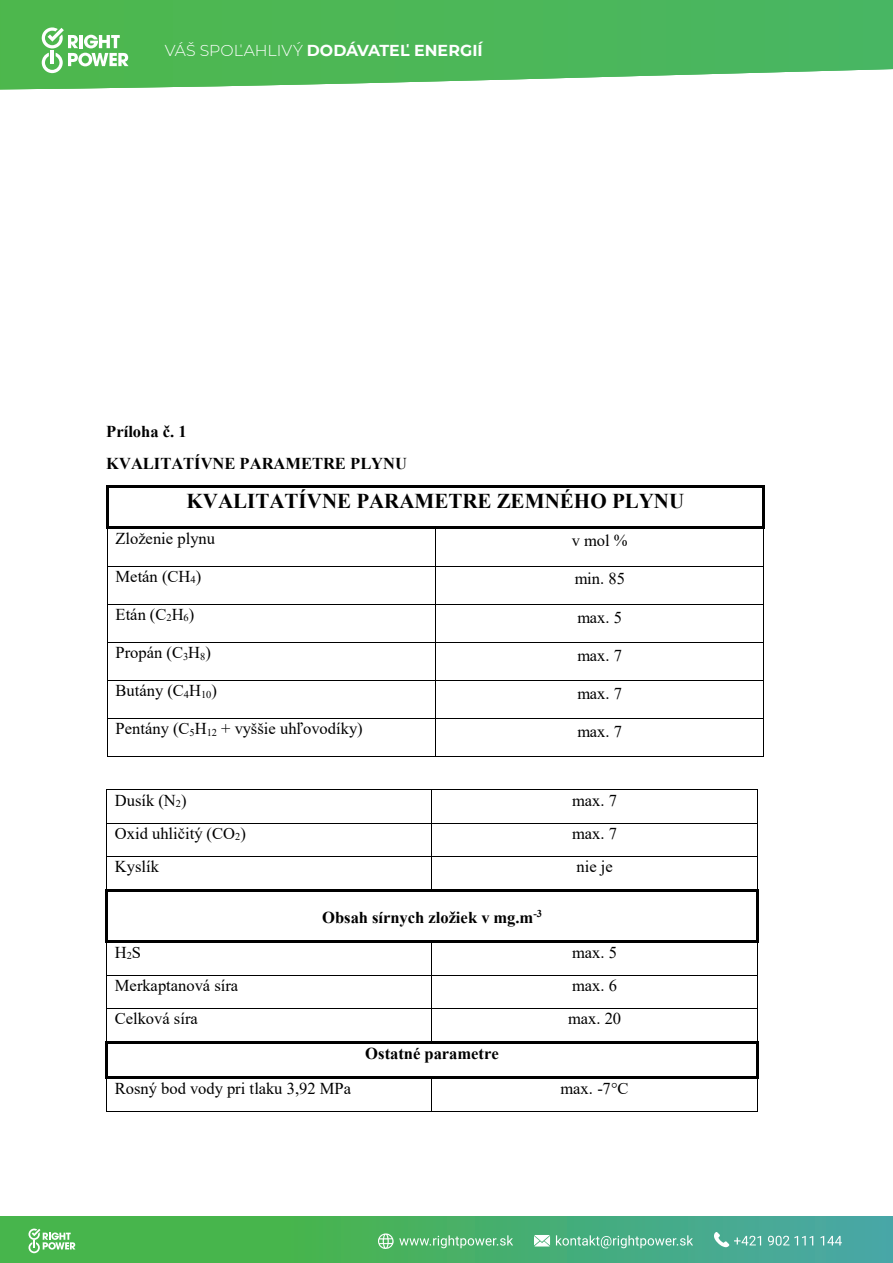
<style>
.page{position:relative;width:893px;height:1263px;background:#fff}
.page>*{position:absolute;margin:0;border:0;box-sizing:border-box;transform-origin:0 0}
.t1{font:700 21px "Times New Roman";letter-spacing:-.005em;color:#000}
.t2{font:16.5px "Times New Roman";color:#000}
.t3{font:700 16.5px/32.4px "Times New Roman";color:#000}
.t4{font:700 15.9px "Montserrat";letter-spacing:.005em;color:#fff}
.s1{font-weight:300;font-size:15.75px}
</style>
<div class="page">
<hr style="left:107px;top:789px;width:325px;height:1px;background:#000">
<hr style="left:432px;top:789px;width:325px;height:1px;background:#000">
<hr style="left:106px;top:790px;width:1px;height:33px;background:#000">
<hr style="left:432px;top:790px;width:1px;height:33px;background:#000">
<hr style="left:757px;top:790px;width:1px;height:33px;background:#000">
<hr style="left:107px;top:823px;width:325px;height:1px;background:#000">
<hr style="left:432px;top:823px;width:325px;height:1px;background:#000">
<hr style="left:106px;top:823px;width:1px;height:33px;background:#000">
<hr style="left:432px;top:823px;width:1px;height:33px;background:#000">
<hr style="left:757px;top:823px;width:1px;height:33px;background:#000">
<hr style="left:107px;top:856px;width:325px;height:1px;background:#000">
<hr style="left:432px;top:856px;width:325px;height:1px;background:#000">
<hr style="left:106px;top:857px;width:1px;height:32px;background:#000">
<hr style="left:432px;top:857px;width:1px;height:32px;background:#000">
<hr style="left:757px;top:857px;width:1px;height:32px;background:#000">
<hr style="left:110px;top:889px;width:322px;height:2px;background:#000">
<hr style="left:434px;top:889px;width:322px;height:2px;background:#000">
<hr style="left:106px;top:891px;width:2px;height:49px;background:#000">
<hr style="left:756px;top:891px;width:2px;height:49px;background:#000">
<hr style="left:110px;top:940px;width:322px;height:2px;background:#000">
<hr style="left:434px;top:940px;width:322px;height:2px;background:#000">
<hr style="left:106px;top:942px;width:1px;height:33px;background:#000">
<hr style="left:432px;top:942px;width:1px;height:33px;background:#000">
<hr style="left:757px;top:942px;width:1px;height:33px;background:#000">
<hr style="left:107px;top:975px;width:325px;height:1px;background:#000">
<hr style="left:432px;top:975px;width:325px;height:1px;background:#000">
<hr style="left:106px;top:976px;width:1px;height:32px;background:#000">
<hr style="left:432px;top:976px;width:1px;height:32px;background:#000">
<hr style="left:757px;top:976px;width:1px;height:32px;background:#000">
<hr style="left:107px;top:1008px;width:325px;height:1px;background:#000">
<hr style="left:432px;top:1008px;width:325px;height:1px;background:#000">
<hr style="left:106px;top:1009px;width:1px;height:32px;background:#000">
<hr style="left:432px;top:1009px;width:1px;height:32px;background:#000">
<hr style="left:757px;top:1009px;width:1px;height:32px;background:#000">
<svg style="left:106px;top:1041px;width:4px;height:3px"></svg>
<hr style="left:110px;top:1041px;width:322px;height:2px;background:#000">
<hr style="left:434px;top:1041px;width:322px;height:2px;background:#000">
<hr style="left:106px;top:1044px;width:2px;height:32px;background:#000">
<hr style="left:756px;top:1044px;width:2px;height:32px;background:#000">
<hr style="left:110px;top:1076px;width:322px;height:2px;background:#000">
<hr style="left:434px;top:1076px;width:322px;height:2px;background:#000">
<hr style="left:106px;top:1078px;width:1px;height:33px;background:#000">
<hr style="left:107px;top:1111px;width:325px;height:1px;background:#000">
<hr style="left:432px;top:1078px;width:1px;height:33px;background:#000">
<hr style="left:432px;top:1111px;width:325px;height:1px;background:#000">
<hr style="left:757px;top:1078px;width:1px;height:33px;background:#000">
<hr style="left:108px;top:486px;width:654px;height:2px;background:#000">
<hr style="left:106px;top:488px;width:2px;height:38px;background:#000">
<hr style="left:762px;top:488px;width:3px;height:38px;background:#000">
<svg style="left:106px;top:526px;width:5px;height:3px"></svg>
<hr style="left:111px;top:526px;width:325px;height:2px;background:#000">
<hr style="left:438px;top:526px;width:324px;height:2px;background:#000">
<hr style="left:107px;top:528px;width:1px;height:38px;background:#000">
<hr style="left:436px;top:528px;width:1px;height:38px;background:#000">
<hr style="left:763px;top:528px;width:1px;height:38px;background:#000">
<hr style="left:108px;top:566px;width:328px;height:1px;background:#000">
<hr style="left:436px;top:566px;width:327px;height:1px;background:#000">
<hr style="left:107px;top:566px;width:1px;height:38px;background:#000">
<hr style="left:436px;top:566px;width:1px;height:38px;background:#000">
<hr style="left:763px;top:566px;width:1px;height:38px;background:#000">
<hr style="left:108px;top:604px;width:328px;height:1px;background:#000">
<hr style="left:436px;top:604px;width:327px;height:1px;background:#000">
<hr style="left:107px;top:605px;width:1px;height:37px;background:#000">
<hr style="left:436px;top:605px;width:1px;height:37px;background:#000">
<hr style="left:763px;top:605px;width:1px;height:37px;background:#000">
<hr style="left:108px;top:642px;width:328px;height:1px;background:#000">
<hr style="left:436px;top:642px;width:327px;height:1px;background:#000">
<hr style="left:107px;top:643px;width:1px;height:37px;background:#000">
<hr style="left:436px;top:643px;width:1px;height:37px;background:#000">
<hr style="left:763px;top:643px;width:1px;height:37px;background:#000">
<hr style="left:108px;top:680px;width:328px;height:1px;background:#000">
<hr style="left:436px;top:680px;width:327px;height:1px;background:#000">
<hr style="left:107px;top:681px;width:1px;height:37px;background:#000">
<hr style="left:436px;top:681px;width:1px;height:37px;background:#000">
<hr style="left:763px;top:681px;width:1px;height:37px;background:#000">
<hr style="left:108px;top:718px;width:328px;height:1px;background:#000">
<hr style="left:436px;top:718px;width:327px;height:1px;background:#000">
<hr style="left:107px;top:719px;width:1px;height:37px;background:#000">
<hr style="left:108px;top:756px;width:328px;height:1px;background:#000">
<hr style="left:436px;top:719px;width:1px;height:37px;background:#000">
<hr style="left:436px;top:756px;width:327px;height:1px;background:#000">
<hr style="left:763px;top:719px;width:1px;height:37px;background:#000">
<svg style="left:0;top:0;width:893px;height:89px;background:#5dbd68"></svg>
<svg style="left:42px;top:27px;width:87px;height:46px"></svg>
<svg style="left:0;top:1217px;width:893px;height:46px;background:#47b06a"></svg>
<svg style="left:28px;top:1228px;width:47px;height:25px"></svg>
<svg style="left:378px;top:1233px;width:135px;height:17px;background:#6abe81"></svg>
<svg style="left:534px;top:1235px;width:16px;height:11px"></svg>
<svg style="left:556px;top:1235px;width:137px;height:13px;background:#70bfa0"></svg>
<svg style="left:714px;top:1232px;width:128px;height:15px;background:#69b8aa"></svg>
<p class="t4" style="left:165px;top:39px;width:319px"><span class="s1">VÁŠ SPOĽAHLIVÝ</span> DODÁVATEĽ ENERGIÍ</p>
<p class="t3" style="left:106px;top:415px;width:302px">Príloha č. 1<br>KVALITATÍVNE PARAMETRE PLYNU</p>
<p class="t1" style="left:187px;top:485px;width:499px">KVALITATÍVNE PARAMETRE ZEMNÉHO PLYNU</p>
<p class="t2" style="left:116px;top:527px;width:101px">Zloženie plynu</p>
<p class="t2" style="left:572px;top:529px;width:57px">v mol %</p>
<p class="t2" style="left:116px;top:565px;width:87px">Metán (CH<sub>4</sub>)</p>
<p class="t2" style="left:575px;top:567px;width:52px">min. 85</p>
<p class="t2" style="left:116px;top:603px;width:80px">Etán (C<sub>2</sub>H<sub>6</sub>)</p>
<p class="t2" style="left:577px;top:605px;width:46px">max. 5</p>
<p class="t2" style="left:116px;top:641px;width:97px">Propán (C<sub>3</sub>H<sub>8</sub>)</p>
<p class="t2" style="left:577px;top:643px;width:46px">max. 7</p>
<p class="t2" style="left:116px;top:679px;width:103px">Butány (C<sub>4</sub>H<sub>10</sub>)</p>
<p class="t2" style="left:577px;top:682px;width:46px">max. 7</p>
<p class="t2" style="left:116px;top:717px;width:249px">Pentány (C<sub>5</sub>H<sub>12</sub> + vyššie uhľovodíky)</p>
<p class="t2" style="left:577px;top:720px;width:46px">max. 7</p>
<p class="t2" style="left:115px;top:788px;width:73px">Dusík (N<sub>2</sub>)</p>
<p class="t2" style="left:572px;top:788px;width:46px">max. 7</p>
<p class="t2" style="left:115px;top:822px;width:132px">Oxid uhličitý (CO<sub>2</sub>)</p>
<p class="t2" style="left:572px;top:822px;width:46px">max. 7</p>
<p class="t2" style="left:115px;top:855px;width:46px">Kyslík</p>
<p class="t2" style="left:577px;top:855px;width:38px">nie je</p>
<p class="t3" style="left:322px;top:901px;width:221px">Obsah sírnych zložiek v mg.m<sup>-3</sup></p>
<p class="t2" style="left:115px;top:941px;width:28px">H<sub>2</sub>S</p>
<p class="t2" style="left:572px;top:941px;width:46px">max. 5</p>
<p class="t2" style="left:115px;top:974px;width:125px">Merkaptanová síra</p>
<p class="t2" style="left:572px;top:974px;width:46px">max. 6</p>
<p class="t2" style="left:115px;top:1007px;width:85px">Celková síra</p>
<p class="t2" style="left:568px;top:1007px;width:55px">max. 20</p>
<p class="t3" style="left:365px;top:1037px;width:135px">Ostatné parametre</p>
<p class="t2" style="left:115px;top:1077px;width:238px">Rosný bod vody pri tlaku 3,92 MPa</p>
<p class="t2" style="left:561px;top:1077px;width:69px">max. -7°C</p>
</div>
